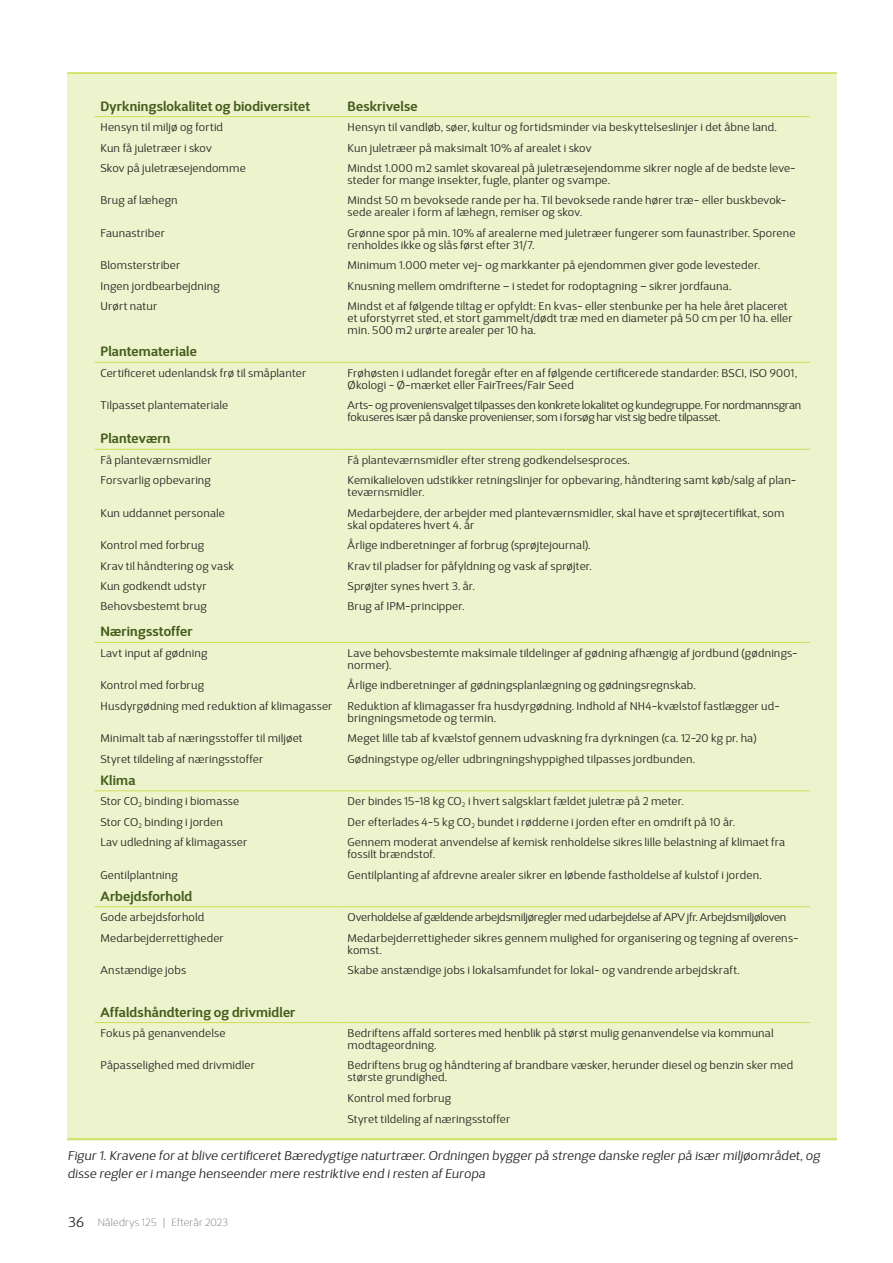
<style>
.page{position:relative;width:893px;height:1263px;background:#fff}
.page>*{position:absolute;margin:0;border:0;box-sizing:border-box;transform-origin:0 0}
.t1{font:600 13.5px "D Sari";letter-spacing:.01em;color:#445d1b}
.t2{font:italic 300 12.75px/18.8px "D Sari";letter-spacing:.015em;color:#231f20}
.t3{font:300 11.25px/12px "D Sari";letter-spacing:.02em;color:#231f20}
.t4{font:300 11.25px/12px "D Sari";letter-spacing:-.005em;color:#231f20}
.t5{font:100 10.5px "D Sari";letter-spacing:.02em;color:#6d6e71}
.s1{font-weight:300;font-size:14.25px;color:#231f20}
</style>
<div class="page">
<div style="left:67px;top:72px;width:770px;height:1069px;background:#edf3cc"></div>
<hr style="left:67px;top:72px;width:770px;height:2px;background:#cfde55">
<hr style="left:67px;top:1138px;width:770px;height:2px;background:#cfde55">
<hr style="left:95px;top:116px;width:247px;height:1px;background:#cfde55">
<hr style="left:342px;top:116px;width:468px;height:1px;background:#cfde55">
<hr style="left:95px;top:362px;width:247px;height:1px;background:#cfde55">
<hr style="left:342px;top:362px;width:468px;height:1px;background:#cfde55">
<hr style="left:95px;top:449px;width:247px;height:1px;background:#cfde55">
<hr style="left:342px;top:449px;width:468px;height:1px;background:#cfde55">
<hr style="left:95px;top:642px;width:247px;height:1px;background:#cfde55">
<hr style="left:342px;top:642px;width:468px;height:1px;background:#cfde55">
<hr style="left:95px;top:906px;width:247px;height:1px;background:#cfde55">
<hr style="left:342px;top:906px;width:468px;height:1px;background:#cfde55">
<hr style="left:95px;top:1022px;width:247px;height:1px;background:#cfde55">
<hr style="left:342px;top:1022px;width:468px;height:1px;background:#cfde55">
<hr style="left:95px;top:790px;width:247px;height:1px;background:#cfde55">
<hr style="left:342px;top:790px;width:468px;height:1px;background:#cfde55">
<p class="t1" style="left:100px;top:100px;width:211px">Dyrkningslokalitet og biodiversitet</p>
<p class="t1" style="left:348px;top:100px;width:72px">Beskrivelse</p>
<p class="t3" style="left:100px;top:121px;width:124px">Hensyn til miljø og fortid</p>
<p class="t3" style="left:348px;top:121px;width:431px">Hensyn til vandløb, søer, kultur og fortidsminder via beskyttelseslinjer i det åbne land.</p>
<p class="t3" style="left:100px;top:142px;width:113px">Kun få juletræer i skov</p>
<p class="t3" style="left:348px;top:142px;width:245px">Kun juletræer på maksimalt 10% af arealet i skov</p>
<p class="t3" style="left:100px;top:162px;width:147px">Skov på juletræsejendomme</p>
<p class="t3" style="left:348px;top:162px;width:450px">Mindst 1.000 m2 samlet skovareal på juletræsejendomme sikrer nogle af de bedste leve&shy;steder for mange insekter, fugle, planter og svampe.</p>
<p class="t3" style="left:100px;top:195px;width:79px">Brug af læhegn</p>
<p class="t3" style="left:348px;top:195px;width:440px">Mindst 50 m bevoksede rande per ha. Til bevoksede rande hører træ- eller buskbevok&shy;sede arealer i form af læhegn, remiser og skov.</p>
<p class="t3" style="left:100px;top:227px;width:66px">Faunastriber</p>
<p class="t3" style="left:348px;top:227px;width:449px">Grønne spor på min. 10% af arealerne med juletræer fungerer som faunastriber. Sporene renholdes ikke og slås først efter 31/7.</p>
<p class="t3" style="left:100px;top:259px;width:81px">Blomsterstriber</p>
<p class="t3" style="left:348px;top:259px;width:414px">Minimum 1.000 meter vej- og markkanter på ejendommen giver gode levesteder.</p>
<p class="t3" style="left:100px;top:280px;width:121px">Ingen jordbearbejdning</p>
<p class="t3" style="left:348px;top:280px;width:385px">Knusning mellem omdrifterne – i stedet for rodoptagning – sikrer jordfauna.</p>
<p class="t3" style="left:100px;top:300px;width:58px">Urørt natur</p>
<p class="t3" style="left:348px;top:300px;width:446px">Mindst et af følgende tiltag er opfyldt: En kvas- eller stenbunke per ha hele året placeret et uforstyrret sted, et stort gammelt/dødt træ med en diameter på 50 cm per 10 ha. eller min. 500 m2 urørte arealer per 10 ha.</p>
<p class="t1" style="left:100px;top:346px;width:98px">Plantemateriale</p>
<p class="t3" style="left:100px;top:367px;width:207px">Certificeret udenlandsk frø til småplanter</p>
<p class="t3" style="left:348px;top:367px;width:451px">Frøhøsten i udlandet foregår efter en af følgende certificerede standarder: BSCI, ISO 9001,<br>Økologi - Ø-mærket eller FairTrees/Fair Seed</p>
<p class="t3" style="left:101px;top:399px;width:129px">Tilpasset plantemateriale</p>
<p class="t4" style="left:348px;top:399px;width:455px">Arts- og proveniensvalget tilpasses den konkrete lokalitet og kundegruppe. For nordmannsgran fokuseres især på danske provenienser, som i forsøg har vist sig bedre tilpasset.</p>
<p class="t1" style="left:100px;top:433px;width:71px">Planteværn</p>
<p class="t3" style="left:100px;top:454px;width:112px">Få planteværnsmidler</p>
<p class="t3" style="left:348px;top:454px;width:284px">Få planteværnsmidler efter streng godkendelsesproces.</p>
<p class="t3" style="left:100px;top:474px;width:112px">Forsvarlig opbevaring</p>
<p class="t3" style="left:348px;top:474px;width:450px">Kemikalieloven udstikker retningslinjer for opbevaring, håndtering samt køb/salg af plan&shy;teværnsmidler.</p>
<p class="t3" style="left:101px;top:507px;width:126px">Kun uddannet personale</p>
<p class="t3" style="left:348px;top:507px;width:438px">Medarbejdere, der arbejder med planteværnsmidler, skal have et sprøjtecertifikat, som skal opdateres hvert 4. år</p>
<p class="t3" style="left:101px;top:539px;width:105px">Kontrol med forbrug</p>
<p class="t3" style="left:348px;top:539px;width:244px">Årlige indberetninger af forbrug (sprøjtejournal).</p>
<p class="t3" style="left:101px;top:560px;width:135px">Krav til håndtering og vask</p>
<p class="t3" style="left:348px;top:560px;width:246px">Krav til pladser for påfyldning og vask af sprøjter.</p>
<p class="t3" style="left:101px;top:580px;width:107px">Kun godkendt udstyr</p>
<p class="t3" style="left:348px;top:580px;width:129px">Sprøjter synes hvert 3. år.</p>
<p class="t3" style="left:101px;top:601px;width:108px">Behovsbestemt brug</p>
<p class="t3" style="left:348px;top:601px;width:118px">Brug af IPM-principper.</p>
<p class="t1" style="left:100px;top:626px;width:94px">Næringsstoffer</p>
<p class="t3" style="left:100px;top:647px;width:108px">Lavt input af gødning</p>
<p class="t3" style="left:348px;top:647px;width:452px">Lave behovsbestemte maksimale tildelinger af gødning afhængig af jordbund (gødnings&shy;normer).</p>
<p class="t3" style="left:100px;top:679px;width:105px">Kontrol med forbrug</p>
<p class="t3" style="left:348px;top:679px;width:349px">Årlige indberetninger af gødningsplanlægning og gødningsregnskab.</p>
<p class="t3" style="left:100px;top:700px;width:233px">Husdyrgødning med reduktion af klimagasser</p>
<p class="t3" style="left:348px;top:700px;width:434px">Reduktion af klimagasser fra husdyrgødning. Indhold af NH4-kvælstof fastlægger ud&shy;bringningsmetode og termin.</p>
<p class="t3" style="left:100px;top:732px;width:203px">Minimalt tab af næringsstoffer til miljøet</p>
<p class="t3" style="left:348px;top:732px;width:410px">Meget lille tab af kvælstof gennem udvaskning fra dyrkningen (ca. 12-20 kg pr. ha)</p>
<p class="t3" style="left:100px;top:753px;width:164px">Styret tildeling af næringsstoffer</p>
<p class="t3" style="left:348px;top:753px;width:349px">Gødningstype og/eller udbringningshyppighed tilpasses jordbunden.</p>
<p class="t1" style="left:100px;top:774px;width:36px">Klima</p>
<p class="t3" style="left:100px;top:795px;width:140px">Stor CO<sub>2</sub> binding i biomasse</p>
<p class="t3" style="left:348px;top:795px;width:337px">Der bindes 15-18 kg CO<sub>2</sub> i hvert salgsklart fældet juletræ på 2 meter.</p>
<p class="t3" style="left:100px;top:816px;width:124px">Stor CO<sub>2</sub> binding i jorden</p>
<p class="t3" style="left:348px;top:816px;width:389px">Der efterlades 4-5 kg CO<sub>2</sub> bundet i rødderne i jorden efter en omdrift på 10 år.</p>
<p class="t3" style="left:100px;top:836px;width:148px">Lav udledning af klimagasser</p>
<p class="t3" style="left:348px;top:836px;width:439px">Gennem moderat anvendelse af kemisk renholdelse sikres lille belastning af klimaet fra fossilt brændstof.</p>
<p class="t3" style="left:100px;top:869px;width:79px">Gentilplantning</p>
<p class="t3" style="left:348px;top:869px;width:415px">Gentilplanting af afdrevne arealer sikrer en løbende fastholdelse af kulstof i jorden.</p>
<p class="t1" style="left:100px;top:890px;width:93px">Arbejdsforhold</p>
<p class="t3" style="left:100px;top:911px;width:105px">Gode arbejdsforhold</p>
<p class="t4" style="left:348px;top:911px;width:440px">Overholdelse af gældende arbejdsmiljøregler med udarbejdelse af APV jfr. Arbejdsmiljøloven</p>
<p class="t3" style="left:100px;top:932px;width:125px">Medarbejderrettigheder</p>
<p class="t3" style="left:348px;top:932px;width:452px">Medarbejderrettigheder sikres gennem mulighed for organisering og tegning af overens&shy;komst.</p>
<p class="t3" style="left:100px;top:964px;width:87px">Anstændige jobs</p>
<p class="t3" style="left:348px;top:964px;width:393px">Skabe anstændige jobs i lokalsamfundet for lokal- og vandrende arbejdskraft.</p>
<p class="t1" style="left:100px;top:1006px;width:196px">Affaldshåndtering og drivmidler</p>
<p class="t3" style="left:100px;top:1027px;width:126px">Fokus på genanvendelse</p>
<p class="t3" style="left:348px;top:1027px;width:427px">Bedriftens affald sorteres med henblik på størst mulig genanvendelse via kommunal modtageordning.</p>
<p class="t3" style="left:100px;top:1060px;width:156px">Påpasselighed med drivmidler</p>
<p class="t3" style="left:348px;top:1060px;width:447px">Bedriftens brug og håndtering af brandbare væsker, herunder diesel og benzin sker med største grundighed.</p>
<p class="t3" style="left:348px;top:1088px;width:164px;line-height:20.4px">Kontrol med forbrug<br>Styret tildeling af næringsstoffer</p>
<p class="t2" style="left:67px;top:1147px;width:754px">Figur 1. Kravene for at blive certificeret Bæredygtige naturtræer. Ordningen bygger på strenge danske regler på især miljøområdet, og disse regler er i mange henseender mere restriktive end i resten af Europa</p>
<p class="t5" style="left:68px;top:1218px;width:162px"><span class="s1">36</span> Nåledrys 125 | Efterår 2023</p>
</div>
